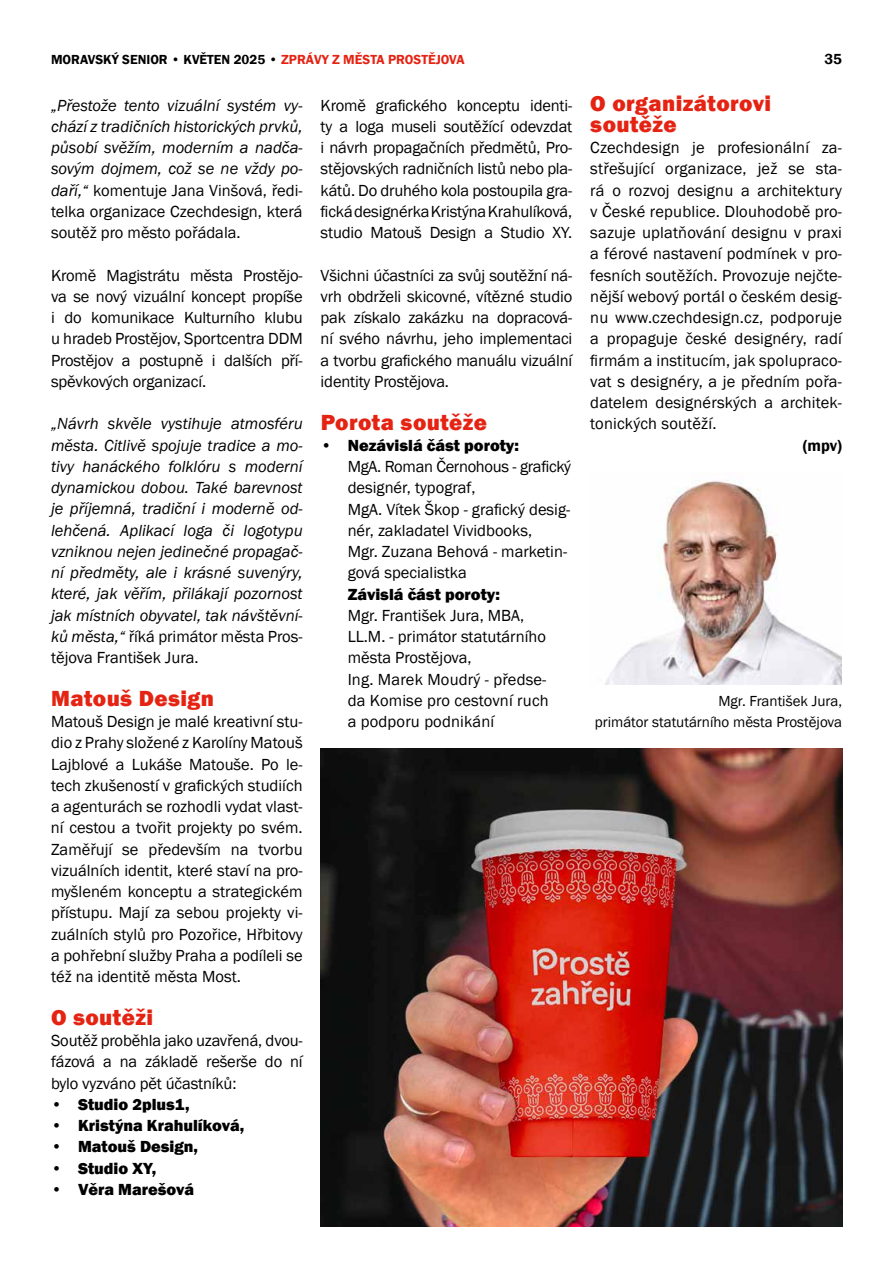
<style>
.page{position:relative;width:893px;height:1263px;background:#fff}
.page>*{position:absolute;margin:0;border:0;box-sizing:border-box;transform-origin:0 0}
.t1{font:800 22.5px/21.3px "Franklin Gothic";letter-spacing:.02em;color:#e42313}
.t2{font:16.5px/21.3px "Franklin Gothic";color:#000;text-align:justify}
.t3{font:italic 16.5px/21.3px "Franklin Gothic";color:#000;text-align:justify}
.t4{font:800 16.5px "Franklin Gothic";color:#000}
.t5{font:600 16.5px "Franklin Gothic";color:#000}
.t6{font:15px/21.3px "Franklin Gothic";color:#000;text-align:right}
.t7{font:600 15px "Franklin Gothic";color:#000}
.t8{font:600 13.5px "Franklin Gothic";color:#000}
.s1{color:#e42313}
.s2{font-style:normal}
</style>
<div class="page">
<img style="left:320px;top:748px;width:522px;height:479px">
<img style="left:605px;top:480px;width:237px;height:205px">
<p class="t8" style="left:51px;top:51px;width:415px">MORAVSKÝ SENIOR • KVĚTEN 2025 • <span class="s1">ZPRÁVY Z MĚSTA PROSTĚJOVA</span></p>
<p class="t7" style="left:824px;top:50px;width:19px">35</p>
<p class="t3" style="left:51px;top:95px;width:253px">„Přestože tento vizuální systém vy&shy;chází z tradičních historických prvků, působí svěžím, moderním a nadča&shy;sovým dojmem, což se ne vždy po&shy;daří,“ <span class="s2">komentuje Jana Vinšová, ředi&shy;telka organizace Czechdesign, která soutěž pro město pořádala.</span></p>
<p class="t2" style="left:51px;top:265px;width:253px">Kromě Magistrátu města Prostějo&shy;va se nový vizuální koncept propíše i do komunikace Kulturního klubu u hradeb Prostějov, Sportcentra DDM Prostějov a postupně i dalších pří&shy;spěvkových organizací.</p>
<p class="t3" style="left:51px;top:414px;width:253px">„Návrh skvěle vystihuje atmosféru města. Citlivě spojuje tradice a mo&shy;tivy hanáckého folklóru s moderní dynamickou dobou. Také barevnost je příjemná, tradiční i moderně od&shy;lehčená. Aplikací loga či logotypu vzniknou nejen jedinečné propagač&shy;ní předměty, ale i krásné suvenýry, které, jak věřím, přilákají pozornost jak místních obyvatel, tak návštěvní&shy;ků města,“ <span class="s2">říká primátor města Pros&shy;tějova František Jura.</span></p>
<h1 class="t1" style="left:51px;top:688px;width:165px">Matouš Design</h1>
<p class="t2" style="left:51px;top:711px;width:253px">Matouš Design je malé kreativní stu&shy;dio z Prahy složené z Karolíny Matouš Lajblové a Lukáše Matouše. Po le&shy;tech zkušeností v grafických studiích a agenturách se rozhodli vydat vlast&shy;ní cestou a tvořit projekty po svém.<br>Zaměřují se především na tvorbu vizuálních identit, které staví na pro&shy;myšleném konceptu a strategickém přístupu. Mají za sebou projekty vi&shy;zuálních stylů pro Pozořice, Hřbitovy a pohřební služby Praha a podíleli se též na identitě města Most.</p>
<h1 class="t1" style="left:51px;top:1006px;width:104px">O soutěži</h1>
<p class="t2" style="left:51px;top:1030px;width:253px">Soutěž proběhla jako uzavřená, dvou&shy;fázová a na základě rešerše do ní bylo vyzváno pět účastníků:</p>
<p class="t4" style="left:51px;top:1094px;width:140px">• Studio 2plus1,</p>
<p class="t4" style="left:51px;top:1115px;width:195px">• Kristýna Krahulíková,</p>
<p class="t4" style="left:51px;top:1136px;width:149px">• Matouš Design,</p>
<p class="t4" style="left:51px;top:1157px;width:107px">• Studio XY,</p>
<p class="t4" style="left:51px;top:1179px;width:145px">• Věra Marešová</p>
<h1 class="t1" style="left:590px;top:92px;width:182px">O organizátorovi soutěže</h1>
<p class="t2" style="left:590px;top:137px;width:253px">Czechdesign je profesionální za&shy;střešující organizace, jež se sta&shy;rá o rozvoj designu a architektury v České republice. Dlouhodobě pro&shy;sazuje uplatňování designu v praxi a férové nastavení podmínek v pro&shy;fesních soutěžích. Provozuje nejčte&shy;nější webový portál o českém desig&shy;nu www.czechdesign.cz, podporuje a propaguje české designéry, radí firmám a institucím, jak spolupraco&shy;vat s designéry, a je předním pořa&shy;datelem designérských a architek&shy;tonických soutěží.</p>
<p class="t5" style="left:803px;top:435px;width:40px">(mpv)</p>
<p class="t2" style="left:321px;top:95px;width:253px">Kromě grafického konceptu identi&shy;ty a loga museli soutěžící odevzdat i návrh propagačních předmětů, Pro&shy;stějovských radničních listů nebo pla&shy;kátů. Do druhého kola postoupila gra&shy;fická designérka Kristýna Krahulíková, studio Matouš Design a Studio XY.</p>
<p class="t2" style="left:321px;top:265px;width:253px">Všichni účastníci za svůj soutěžní ná&shy;vrh obdrželi skicovné, vítězné studio pak získalo zakázku na dopracová&shy;ní svého návrhu, jeho implementaci a tvorbu grafického manuálu vizuální identity Prostějova.</p>
<h1 class="t1" style="left:321px;top:411px;width:168px">Porota soutěže</h1>
<p class="t4" style="left:321px;top:434px;width:200px">• Nezávislá část poroty:</p>
<p class="t2" style="left:348px;top:456px;width:225px;text-align:left">MgA. Roman Černohous - grafický designér, typograf,<br>MgA. Vítek Škop - grafický desig&shy;nér, zakladatel Vividbooks,<br>Mgr. Zuzana Behová - marketin&shy;gová specialistka</p>
<p class="t4" style="left:348px;top:583px;width:154px">Závislá část poroty:</p>
<p class="t2" style="left:348px;top:605px;width:203px;text-align:left">Mgr. František Jura, MBA,<br>LL.M. - primátor statutárního města Prostějova,<br>Ing. Marek Moudrý - předse&shy;da Komise pro cestovní ruch a podporu podnikání</p>
<p class="t6" style="left:595px;top:691px;width:249px">Mgr. František Jura,<br>primátor statutárního města Prostějova</p>
</div>
